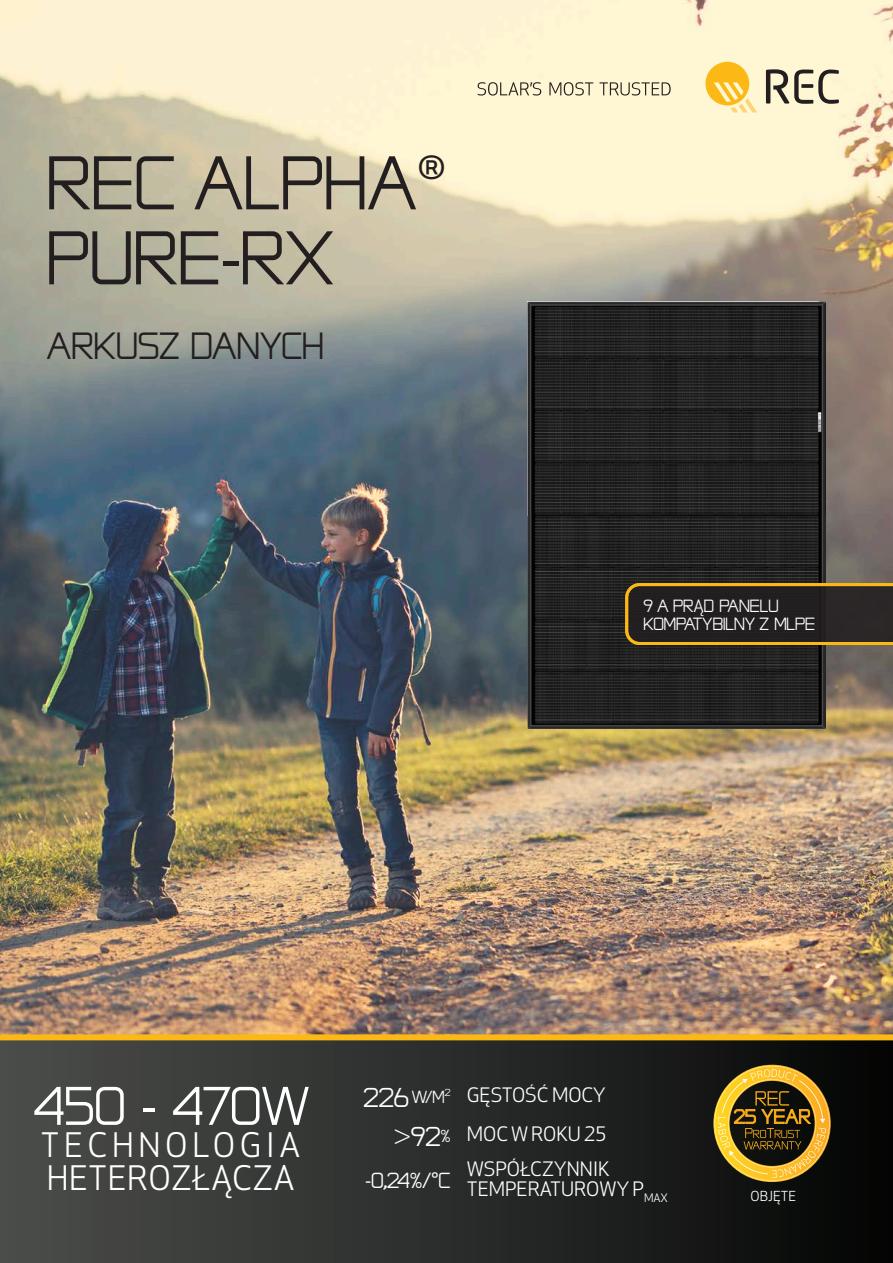
<style>
.page{position:relative;width:893px;height:1263px;background:#fff}
.page>*{position:absolute;margin:0;border:0;box-sizing:border-box;transform-origin:0 0}
.t1{font:90px "REC Tech 2011";color:#231f20}
.t2{font:64.5px "REC Tech 2011";color:#fff}
.t3{font:45px "REC Tech 2011";color:#231f20}
.t4{font:37.5px "Apex New";color:#231f20}
.t5{font:33px/33px "Apex New";letter-spacing:.02em;color:#fff}
.t6{font:25.95px "REC Tech 2011";color:#fff}
.t7{font:21px/18px "REC Tech 2011";color:#fff}
.t8{font:19.5px/39.6px "Apex New";color:#fff;text-align:right}
.t9{font:13.5px "Apex New";color:#fff}
.s1{font-family:"Apex New";font-size:16.5px}
.s2{font-family:"REC Tech 2011";font-size:32.4px}
.s3{font-family:"REC Tech 2011";font-size:20.7px}
.s4{font-family:"Apex New";font-size:20.7px}
</style>
<div class="page">
<img style="left:0;top:0;width:893px;height:1034px">
<svg style="left:705px;top:62px;width:52px;height:50px;background:#fdd671"></svg>
<svg style="left:766px;top:69px;width:73px;height:35px;background:#b0a993"></svg>
<svg style="left:478px;top:82px;width:63px;height:14px"></svg>
<svg style="left:549px;top:82px;width:44px;height:14px"></svg>
<svg style="left:599px;top:82px;width:72px;height:14px"></svg>
<img style="left:528px;top:301px;width:298px;height:428px">
<div style="left:0;top:1037px;width:893px;height:226px;background:linear-gradient(to right,#4c4f4c,#050706)"></div>
<svg style="left:713px;top:1065px;width:118px;height:117px;background:#755e20"></svg>
<div style="left:0;top:1034px;width:893px;height:6px;background:#fcb814"></div>
<svg style="left:625px;top:583px;width:268px;height:62px;background:#3b3120"></svg>
<h1 class="t1" style="left:47px;top:141px;width:372px">REC ALPHA</h1>
<h3 class="t4" style="left:417px;top:142px;width:31px">®</h3>
<h1 class="t1" style="left:47px;top:216px;width:289px">PURE-RX</h1>
<h3 class="t3" style="left:47px;top:325px;width:279px">ARKUSZ DANYCH</h3>
<p class="t7" style="left:643px;top:596px;width:173px">9 A PR<span class="s1">Ą</span>D PANELU<br>KOMPATYBILNY Z MLPE</p>
<h2 class="t2" style="left:33px;top:1076px;width:278px">450 - 470W</h2>
<h3 class="t5" style="left:41px;top:1128px;width:261px">TECHNOLOGIA<br>HETEROZŁĄCZA</h3>
<p class="t8" style="left:364px;top:1075px;width:244px"><span class="s2">226</span><span class="s3">W/M</span><sup>2</sup> GĘSTOŚĆ MOCY &gt;<span class="s2">92</span><span class="s3">%</span> MOC W ROKU 25</p>
<h3 class="t6" style="left:365px;top:1169px;width:86px">-0,24%/<span class="s4">°</span>C</h3>
<p class="t8" style="left:467px;top:1159px;width:203px;line-height:19.5px;text-align:left">WSPÓŁCZYNNIK<br>TEMPERATUROWY P<sub>MAX</sub></p>
<p class="t9" style="left:750px;top:1188px;width:47px">OBJĘTE</p>
</div>
